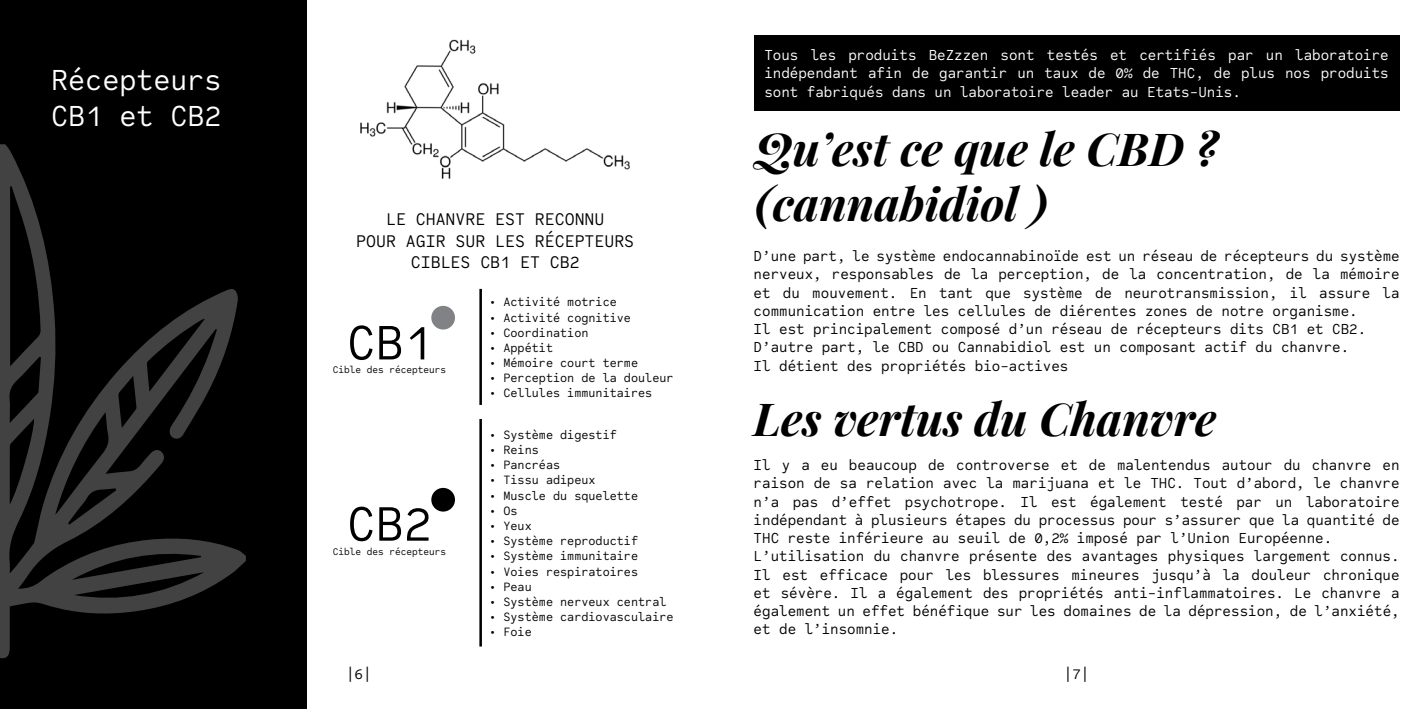
<style>
.page{position:relative;width:1418px;height:709px;background:#fff}
.page>*{position:absolute;margin:0;border:0;box-sizing:border-box;transform-origin:0 0}
.t1{font:50.62px "Code Saver";color:#000}
.t2{font:italic 700 45.5px/54.6px "Playfair Display";color:#000}
.t3{font:30.38px/36.5px "Code Saver";color:#fff}
.t4{font:17.75px/21.2px "Code Saver";color:#000;text-align:center}
.t5{font:15.12px/18.2px "Code Saver";color:#000}
.t6{font:15.12px/18.2px "Code Saver";color:#fff;text-align:justify}
.t7{font:12.62px "Code Saver";color:#000}
.t8{font:10.12px "Code Saver";color:#000}
</style>
<div class="page">
<div style="left:0;top:0;width:307px;height:709px;background:#000"></div>
<img style="left:360px;top:39px;width:270px;height:140px">
<hr style="left:479px;top:289px;width:3px;height:116px;background:#000">
<hr style="left:479px;top:419px;width:3px;height:227px;background:#000">
<div style="left:431px;top:306px;width:24px;height:23px;background:#808285;border-radius:50%"></div>
<div style="left:431px;top:488px;width:24px;height:23px;background:#000;border-radius:50%"></div>
<div style="left:753px;top:35px;width:646px;height:75px;background:#000"></div>
<svg style="left:0;top:144px;width:246px;height:514px"></svg>
<h3 class="t3" style="left:51px;top:61px;width:172px">Récepteurs<br>CB1 et CB2</h3>
<p class="t4" style="left:356px;top:208px;width:279px">LE CHANVRE EST RECONNU<br>POUR AGIR SUR LES RÉCEPTEURS<br>CIBLES CB1 ET CB2</p>
<h1 class="t1" style="left:347px;top:310px;width:87px">CB1</h1>
<p class="t8" style="left:333px;top:363px;width:115px">Cible des récepteurs</p>
<h1 class="t1" style="left:347px;top:491px;width:87px">CB2</h1>
<p class="t8" style="left:333px;top:545px;width:115px">Cible des récepteurs</p>
<p class="t7" style="left:489px;top:294px;width:129px">• Activité motrice</p>
<p class="t7" style="left:489px;top:309px;width:143px">• Activité cognitive</p>
<p class="t7" style="left:489px;top:324px;width:101px">• Coordination</p>
<p class="t7" style="left:489px;top:340px;width:65px">• Appétit</p>
<p class="t7" style="left:489px;top:355px;width:150px">• Mémoire court terme</p>
<p class="t7" style="left:489px;top:370px;width:186px">• Perception de la douleur</p>
<p class="t7" style="left:489px;top:385px;width:164px">• Cellules immunitaires</p>
<p class="t7" style="left:489px;top:426px;width:129px">• Système digestif</p>
<p class="t7" style="left:489px;top:442px;width:51px">• Reins</p>
<p class="t7" style="left:489px;top:457px;width:72px">• Pancréas</p>
<p class="t7" style="left:489px;top:472px;width:108px">• Tissu adipeux</p>
<p class="t7" style="left:489px;top:487px;width:150px">• Muscle du squelette</p>
<p class="t7" style="left:489px;top:502px;width:30px">• Os</p>
<p class="t7" style="left:489px;top:517px;width:44px">• Yeux</p>
<p class="t7" style="left:489px;top:533px;width:150px">• Système reproductif</p>
<p class="t7" style="left:489px;top:548px;width:150px">• Système immunitaire</p>
<p class="t7" style="left:489px;top:563px;width:150px">• Voies respiratoires</p>
<p class="t7" style="left:489px;top:578px;width:44px">• Peau</p>
<p class="t7" style="left:489px;top:593px;width:179px">• Système nerveux central</p>
<p class="t7" style="left:489px;top:609px;width:186px">• Système cardiovasculaire</p>
<p class="t7" style="left:489px;top:624px;width:44px">• Foie</p>
<p class="t6" style="left:764px;top:46px;width:626px">Tous les produits BeZzzen sont testés et certifiés par un laboratoire indépendant afin de garantir un taux de 0% de THC, de plus nos produits sont fabriqués dans un laboratoire leader au Etats-Unis.</p>
<h2 class="t2" style="left:754px;top:120px;width:464px">Qu’est ce que le CBD ? (cannabidiol )</h2>
<p class="t5" style="left:753px;top:247px;width:647px">D’une part, le système endocannabinoïde est un réseau de récepteurs du système nerveux, responsables de la perception, de la concentration, de la mémoire et du mouvement. En tant que système de neurotransmission, il assure la communication entre les cellules de diérentes zones de notre organisme.<br>Il est principalement composé d’un réseau de récepteurs dits CB1 et CB2.<br>D’autre part, le CBD ou Cannabidiol est un composant actif du chanvre.<br>Il détient des propriétés bio-actives</p>
<h2 class="t2" style="left:753px;top:390px;width:464px">Les vertus du Chanvre</h2>
<p class="t5" style="left:753px;top:456px;width:647px">Il y a eu beaucoup de controverse et de malentendus autour du chanvre en raison de sa relation avec la marijuana et le THC. Tout d’abord, le chanvre n’a pas d’effet psychotrope. Il est également testé par un laboratoire indépendant à plusieurs étapes du processus pour s’assurer que la quantité de THC reste inférieure au seuil de 0,2% imposé par l’Union Européenne.<br>L’utilisation du chanvre présente des avantages physiques largement connus.<br>Il est efficace pour les blessures mineures jusqu’à la douleur chronique et sévère. Il a également des propriétés anti-inflammatoires. Le chanvre a également un effet bénéfique sur les domaines de la dépression, de l’anxiété, et de l’insomnie.</p>
<p class="t5" style="left:346px;top:663px;width:27px">|6|</p>
<p class="t5" style="left:1063px;top:663px;width:27px">|7|</p>
</div>
